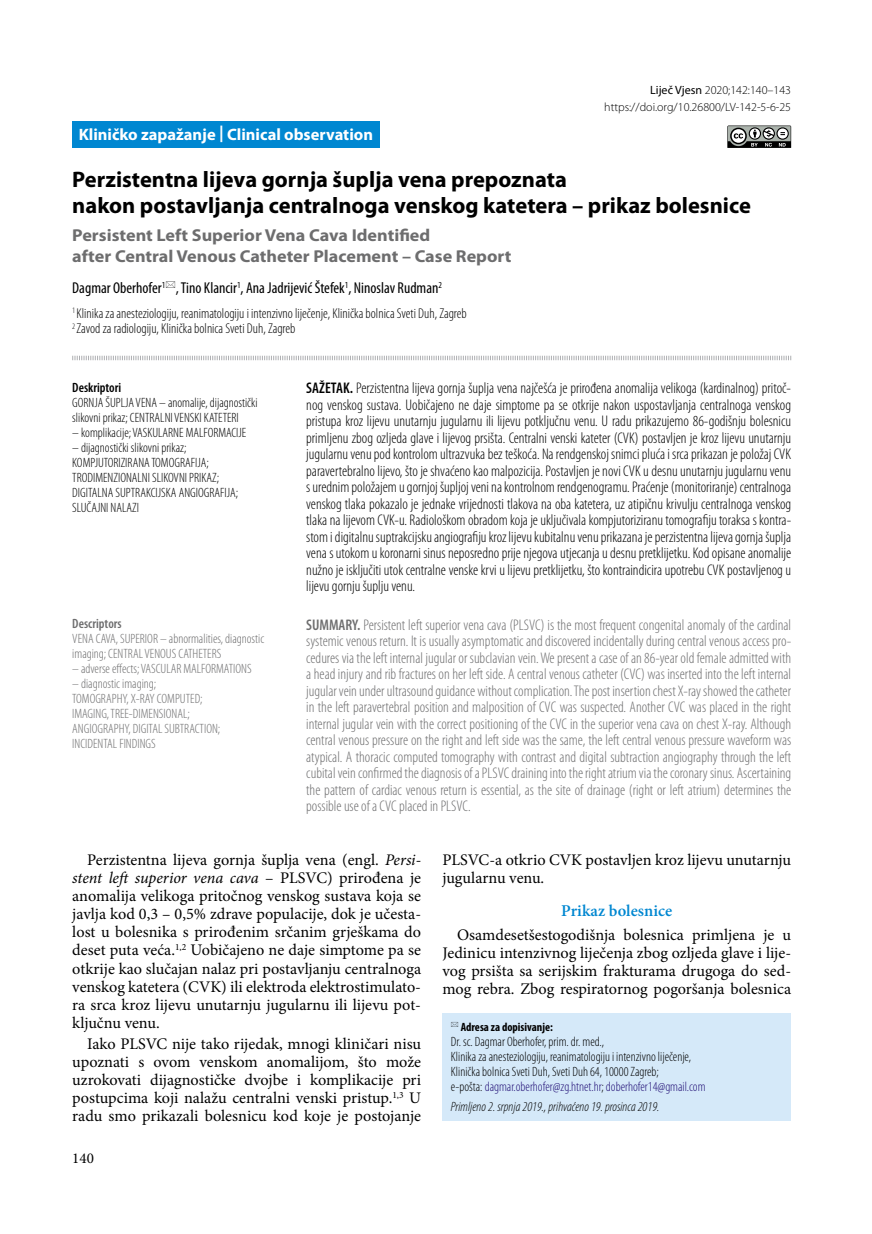
<style>
.page{position:relative;width:872px;height:1234px;background:#fff}
.page>*{position:absolute;margin:0;border:0;box-sizing:border-box;transform-origin:0 0}
.t1{font:700 22.5px/25.5px "Myriad Pro";color:#000}
.t2{font:700 17.25px/20.2px "Myriad Pro";color:#6d6d6e;scale:1.05 1}
.t3{font:700 16.5px "Myriad Pro";color:#fff}
.t4{font:600 16.5px "Minion Pro";color:#0087d1}
.t5{font:16.2px/18.1px "Minion Pro";color:#000;text-align:justify}
.t6{font:condensed 15.75px "Myriad Pro";color:#000}
.t7{font:300 condensed 15.45px/16.5px "Myriad Pro";color:#000;text-align:justify}
.t8{font:300 condensed 15.45px/16.5px "Myriad Pro";color:#6d6d6e;text-align:justify}
.t9{font:15px "Minion Pro";color:#000}
.t10{font:300 condensed 14.25px/15.8px "Myriad Pro";color:#000}
.t11{font:300 condensed 13.5px/15px "Myriad Pro";color:#000}
.t12{font:300 condensed 13.5px/15px "Myriad Pro";color:#6d6d6e}
.t13{font:italic 300 condensed 13.5px "Myriad Pro";color:#000}
.t14{font:600 condensed 13.5px "Myriad Pro";color:#000}
.t15{font:600 condensed 13.5px "Myriad Pro";color:#6d6d6e}
.t16{font:300 12px/16.5px "Myriad Pro";color:#000;text-align:right}
.t17{font:700 condensed 12px "Myriad Pro";color:#000}
.s1{font-weight:400}
.s2{font-weight:600}
.s3{font-style:italic}
.s4{color:#231177}
</style>
<div class="page">
<svg style="left:727px;top:125px;width:64px;height:23px"></svg>
<div style="left:442px;top:1013px;width:349px;height:107px;background:#d5e9f9"></div>
<svg style="left:72px;top:355px;width:719px;height:6px"></svg>
<div style="left:72px;top:121px;width:307px;height:27px;background:#0087d1"></div>
<p class="t3" style="left:79px;top:123px;width:296px">Kliničko zapažanje | Clinical observation</p>
<p class="t16" style="left:604px;top:82px;width:188px"><span class="s1">Liječ Vjesn</span> 2020;142:140–143 https://doi.org/10.26800/LV-142-5-6-25</p>
<h1 class="t1" style="left:72px;top:166px;width:680px">Perzistentna lijeva gornja šuplja vena prepoznata<br>nakon postavljanja centralnoga venskog katetera – prikaz bolesnice</h1>
<p class="t2" style="left:72px;top:225px;width:420px">Persistent Left Superior Vena Cava Identified<br>after Central Venous Catheter Placement – Case Report</p>
<p class="t6" style="left:72px;top:278px;width:371px">Dagmar Oberhofer<sup>1</sup> , Tino Klancir<sup>1</sup>, Ana Jadrijević Štefek<sup>1</sup>, Ninoslav Rudman<sup>2</sup></p>
<p class="t10" style="left:72px;top:305px;width:396px"><sup>1</sup> Klinika za anesteziologiju, reanimatologiju i intenzivno liječenje, Klinička bolnica Sveti Duh, Zagreb<br><sup>2</sup> Zavod za radiologiju, Klinička bolnica Sveti Duh, Zagreb</p>
<p class="t14" style="left:72px;top:379px;width:50px">Deskriptori</p>
<p class="t11" style="left:72px;top:394px;width:187px">GORNJA ŠUPLJA VENA – anomalije, dijagnostički slikovni prikaz; CENTRALNI VENSKI KATETERI</p>
<p class="t11" style="left:72px;top:424px;width:175px">– komplikacije; VASKULARNE MALFORMACIJE</p>
<p class="t11" style="left:72px;top:439px;width:167px">– dijagnostički slikovni prikaz;<br>KOMPJUTORIZIRANA TOMOGRAFIJA;<br>TRODIMENZIONALNI SLIKOVNI PRIKAZ;<br>DIGITALNA SUPTRAKCIJSKA ANGIOGRAFIJA;<br>SLUČAJNI NALAZI</p>
<p class="t7" style="left:306px;top:379px;width:486px"><span class="s2">SAŽETAK.</span> Perzistentna lijeva gornja šuplja vena najčešća je prirođena anomalija velikoga (kardinalnog) pritoč&shy;nog venskog sustava. Uobičajeno ne daje simptome pa se otkrije nakon uspostavljanja centralnoga venskog pristupa kroz lijevu unutarnju jugularnu ili lijevu potključnu venu. U radu prikazujemo 86-godišnju bolesnicu primljenu zbog ozljeda glave i lijevog prsišta. Centralni venski kateter (CVK) postavljen je kroz lijevu unutarnju jugularnu venu pod kontrolom ultrazvuka bez teškoća. Na rendgenskoj snimci pluća i srca prikazan je položaj CVK paravertebralno lijevo, što je shvaćeno kao malpozicija. Postavljen je novi CVK u desnu unutarnju jugularnu venu s urednim položajem u gornjoj šupljoj veni na kontrolnom rendgenogramu. Praćenje (monitoriranje) centralnoga venskog tlaka pokazalo je jednake vrijednosti tlakova na oba katetera, uz atipičnu krivulju centralnoga venskog tlaka na lijevom CVK-u. Radiološkom obradom koja je uključivala kompjutoriziranu tomografiju toraksa s kontra&shy;stom i digitalnu suptrakcijsku angiografiju kroz lijevu kubitalnu venu prikazana je perzistentna lijeva gornja šuplja vena s utokom u koronarni sinus neposredno prije njegova utjecanja u desnu pretklijetku. Kod opisane anomalije nužno je isključiti utok centralne venske krvi u lijevu pretklijetku, što kontraindicira upotrebu CVK postavljenog u lijevu gornju šuplju venu.</p>
<p class="t8" style="left:306px;top:616px;width:486px"><span class="s2">SUMMARY.</span> Persistent left superior vena cava (PLSVC) is the most frequent congenital anomaly of the cardinal systemic venous return. It is usually asymptomatic and discovered incidentally during central venous access pro&shy;cedures via the left internal jugular or subclavian vein. We present a case of an 86-year old female admitted with a head injury and rib fractures on her left side. A central venous catheter (CVC) was inserted into the left internal jugular vein under ultrasound guidance without complication. The post insertion chest X-ray showed the catheter in the left paravertebral position and malposition of CVC was suspected. Another CVC was placed in the right internal jugular vein with the correct positioning of the CVC in the superior vena cava on chest X-ray. Although central venous pressure on the right and left side was the same, the left central venous pressure waveform was atypical. A thoracic computed tomography with contrast and digital subtraction angiography through the left cubital vein confirmed the diagnosis of a PLSVC draining into the right atrium via the coronary sinus. Ascertaining the pattern of cardiac venous return is essential, as the site of drainage (right or left atrium) determines the possible use of a CVC placed in PLSVC.</p>
<p class="t5" style="left:72px;top:850px;width:350px;text-indent:15px">Perzistentna lijeva gornja šuplja vena (engl. <span class="s3">Persi&shy;stent left superior vena cava</span> – PLSVC) prirođena je anomalija velikoga pritočnog venskog sustava koja se javlja kod 0,3 – 0,5% zdrave populacije, dok je učesta&shy;lost u bolesnika s prirođenim srčanim grješkama do deset puta veća.<sup>1,2</sup> Uobičajeno ne daje simptome pa se otkrije kao slučajan nalaz pri postavljanju centralnoga venskog katetera (CVK) ili elektroda elektrostimulato&shy;ra srca kroz lijevu unutarnju jugularnu ili lijevu pot&shy;ključnu venu.</p>
<p class="t5" style="left:72px;top:1034px;width:350px;text-indent:15px">Iako PLSVC nije tako rijedak, mnogi kliničari nisu upoznati s ovom venskom anomalijom, što može uzrokovati dijagnostičke dvojbe i komplikacije pri postupcima koji nalažu centralni venski pristup.<sup>1,3</sup> U radu smo prikazali bolesnicu kod koje je postojanje</p>
<p class="t15" style="left:72px;top:615px;width:51px">Descriptors</p>
<p class="t12" style="left:72px;top:631px;width:193px">VENA CAVA, SUPERIOR – abnormalities, diagnostic imaging; CENTRAL VENOUS CATHETERS</p>
<p class="t12" style="left:72px;top:661px;width:181px">– adverse effects; VASCULAR MALFORMATIONS</p>
<p class="t12" style="left:72px;top:676px;width:149px">– diagnostic imaging;<br>TOMOGRAPHY, X-RAY COMPUTED;<br>IMAGING, TREE-DIMENSIONAL;<br>ANGIOGRAPHY, DIGITAL SUBTRACTION;<br>INCIDENTAL FINDINGS</p>
<p class="t5" style="left:442px;top:850px;width:350px">PLSVC-a otkrio CVK postavljen kroz lijevu unutarnju jugularnu venu.</p>
<p class="t4" style="left:561px;top:898px;width:112px">Prikaz bolesnice</p>
<p class="t5" style="left:442px;top:925px;width:350px;text-indent:15px">Osamdesetšestogodišnja bolesnica primljena je u Jedinicu intenzivnog liječenja zbog ozljeda glave i lije&shy;vog prsišta sa serijskim frakturama drugoga do sed&shy;mog rebra. Zbog respiratornog pogoršanja bolesnica</p>
<p class="t17" style="left:461px;top:1019px;width:94px">Adresa za dopisivanje:</p>
<p class="t11" style="left:451px;top:1033px;width:256px">Dr. sc. Dagmar Oberhofer, prim. dr. med.,<br>Klinika za anesteziologiju, reanimatologiju i intenzivno liječenje, Klinička bolnica Sveti Duh, Sveti Duh 64, 10000 Zagreb;<br>e-pošta: <span class="s4">dagmar.oberhofer@zg.htnet.hr</span>; <span class="s4">doberhofer14@gmail.com</span></p>
<p class="t13" style="left:451px;top:1097px;width:210px">Primljeno 2. srpnja 2019., prihvaćeno 19. prosinca 2019.</p>
<p class="t9" style="left:72px;top:1147px;width:23px">140</p>
</div>
